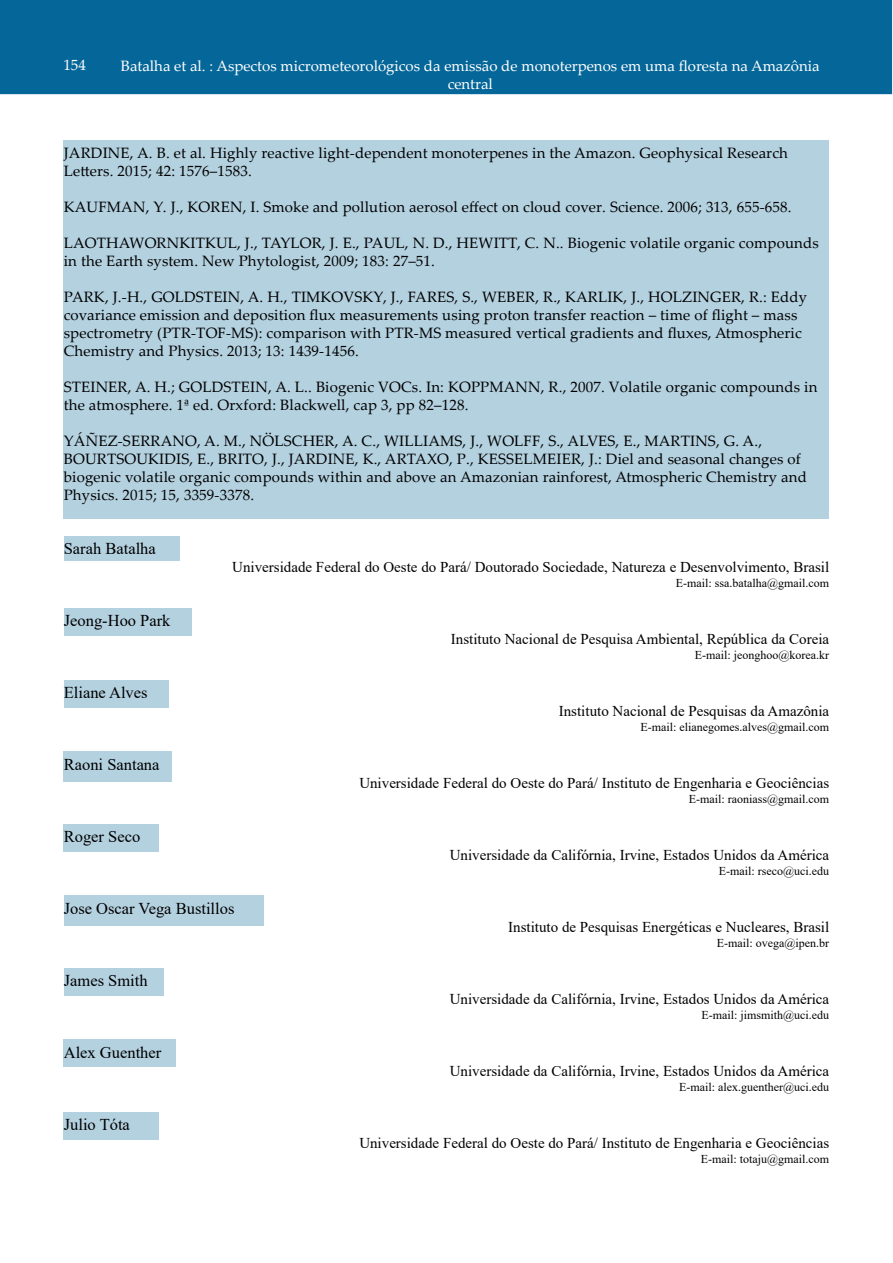
<style>
.page{position:relative;width:893px;height:1263px;background:#fff}
.page>*{position:absolute;margin:0;border:0;box-sizing:border-box;transform-origin:0 0}
.t1{font:16.5px "Times New Roman";color:#000}
.t2{font:15px/18px "Palatino Linotype";letter-spacing:.01em;color:#000}
.t3{font:15px "Times New Roman";color:#000}
.t4{font:15px/18px "Palatino Linotype";color:#fff;text-align:center}
.t5{font:12px "Times New Roman";color:#000}
</style>
<div class="page">
<div style="left:0;top:0;width:892px;height:94px;background:#056699"></div>
<div style="left:64px;top:1112px;width:95px;height:28px;background:#b4d1e0"></div>
<div style="left:64px;top:1039px;width:112px;height:28px;background:#b4d1e0"></div>
<div style="left:64px;top:968px;width:100px;height:28px;background:#b4d1e0"></div>
<div style="left:64px;top:896px;width:199px;height:30px;background:#b4d1e0"></div>
<div style="left:64px;top:824px;width:95px;height:27px;background:#b4d1e0"></div>
<div style="left:64px;top:751px;width:108px;height:30px;background:#b4d1e0"></div>
<div style="left:64px;top:680px;width:104px;height:28px;background:#b4d1e0"></div>
<div style="left:64px;top:608px;width:127px;height:28px;background:#b4d1e0"></div>
<div style="left:64px;top:536px;width:115px;height:24px;background:#b4d1e0"></div>
<div style="left:64px;top:140px;width:765px;height:378px;background:#b4d1e0"></div>
<p class="t4" style="left:63px;top:55px;width:24px">154</p>
<p class="t4" style="left:121px;top:57px;width:700px">Batalha et al. : Aspectos micrometeorológicos da emissão de monoterpenos em uma floresta na Amazônia central</p>
<p class="t2" style="left:64px;top:144px;width:726px">JARDINE, A. B. et al. Highly reactive light-dependent monoterpenes in the Amazon. Geophysical Research<br>Letters. 2015; 42: 1576–1583.</p>
<p class="t2" style="left:64px;top:198px;width:729px">KAUFMAN, Y. J., KOREN, I. Smoke and pollution aerosol effect on cloud cover. Science. 2006; 313, 655-658.</p>
<p class="t2" style="left:64px;top:234px;width:756px">LAOTHAWORNKITKUL, J., TAYLOR, J. E., PAUL, N. D., HEWITT, C. N.. Biogenic volatile organic compounds in the Earth system. New Phytologist, 2009; 183: 27–51.</p>
<p class="t2" style="left:64px;top:288px;width:745px">PARK, J.-H., GOLDSTEIN, A. H., TIMKOVSKY, J., FARES, S., WEBER, R., KARLIK, J., HOLZINGER, R.: Eddy covariance emission and deposition flux measurements using proton transfer reaction – time of flight – mass spectrometry (PTR-TOF-MS): comparison with PTR-MS measured vertical gradients and fluxes, Atmospheric Chemistry and Physics. 2013; 13: 1439-1456.</p>
<p class="t2" style="left:64px;top:378px;width:755px">STEINER, A. H.; GOLDSTEIN, A. L.. Biogenic VOCs. In: KOPPMANN, R., 2007. Volatile organic compounds in the atmosphere. 1ª ed. Orxford: Blackwell, cap 3, pp 82–128.</p>
<p class="t2" style="left:64px;top:432px;width:745px">YÁÑEZ-SERRANO, A. M., NÖLSCHER, A. C., WILLIAMS, J., WOLFF, S., ALVES, E., MARTINS, G. A., BOURTSOUKIDIS, E., BRITO, J., JARDINE, K., ARTAXO, P., KESSELMEIER, J.: Diel and seasonal changes of biogenic volatile organic compounds within and above an Amazonian rainforest, Atmospheric Chemistry and Physics. 2015; 15, 3359-3378.</p>
<p class="t1" style="left:64px;top:537px;width:94px">Sarah Batalha</p>
<p class="t3" style="left:232px;top:557px;width:598px">Universidade Federal do Oeste do Pará/ Doutorado Sociedade, Natureza e Desenvolvimento, Brasil</p>
<p class="t5" style="left:676px;top:574px;width:155px">E-mail: ssa.batalha@gmail.com</p>
<p class="t1" style="left:64px;top:609px;width:108px">Jeong-Hoo Park</p>
<p class="t3" style="left:451px;top:629px;width:380px">Instituto Nacional de Pesquisa Ambiental, República da Coreia</p>
<p class="t5" style="left:695px;top:646px;width:136px">E-mail: jeonghoo@korea.kr</p>
<p class="t1" style="left:64px;top:681px;width:85px">Eliane Alves</p>
<p class="t3" style="left:559px;top:701px;width:272px">Instituto Nacional de Pesquisas da Amazônia</p>
<p class="t5" style="left:640px;top:718px;width:190px">E-mail: elianegomes.alves@gmail.com</p>
<p class="t1" style="left:64px;top:753px;width:97px">Raoni Santana</p>
<p class="t3" style="left:359px;top:773px;width:471px">Universidade Federal do Oeste do Pará/ Instituto de Engenharia e Geociências</p>
<p class="t5" style="left:689px;top:790px;width:142px">E-mail: raoniass@gmail.com</p>
<p class="t1" style="left:64px;top:825px;width:78px">Roger Seco</p>
<p class="t3" style="left:450px;top:845px;width:381px">Universidade da Califórnia, Irvine, Estados Unidos da América</p>
<p class="t5" style="left:719px;top:862px;width:112px">E-mail: rseco@uci.edu</p>
<p class="t1" style="left:64px;top:897px;width:172px">Jose Oscar Vega Bustillos</p>
<p class="t3" style="left:508px;top:917px;width:322px">Instituto de Pesquisas Energéticas e Nucleares, Brasil</p>
<p class="t5" style="left:717px;top:934px;width:114px">E-mail: ovega@ipen.br</p>
<p class="t1" style="left:64px;top:969px;width:85px">James Smith</p>
<p class="t3" style="left:450px;top:989px;width:381px">Universidade da Califórnia, Irvine, Estados Unidos da América</p>
<p class="t5" style="left:701px;top:1006px;width:129px">E-mail: jimsmith@uci.edu</p>
<p class="t1" style="left:64px;top:1041px;width:99px">Alex Guenther</p>
<p class="t3" style="left:450px;top:1061px;width:381px">Universidade da Califórnia, Irvine, Estados Unidos da América</p>
<p class="t5" style="left:679px;top:1078px;width:152px">E-mail: alex.guenther@uci.edu</p>
<p class="t1" style="left:64px;top:1113px;width:68px">Julio Tóta</p>
<p class="t3" style="left:359px;top:1133px;width:471px">Universidade Federal do Oeste do Pará/ Instituto de Engenharia e Geociências</p>
<p class="t5" style="left:701px;top:1150px;width:130px">E-mail: totaju@gmail.com</p>
</div>
